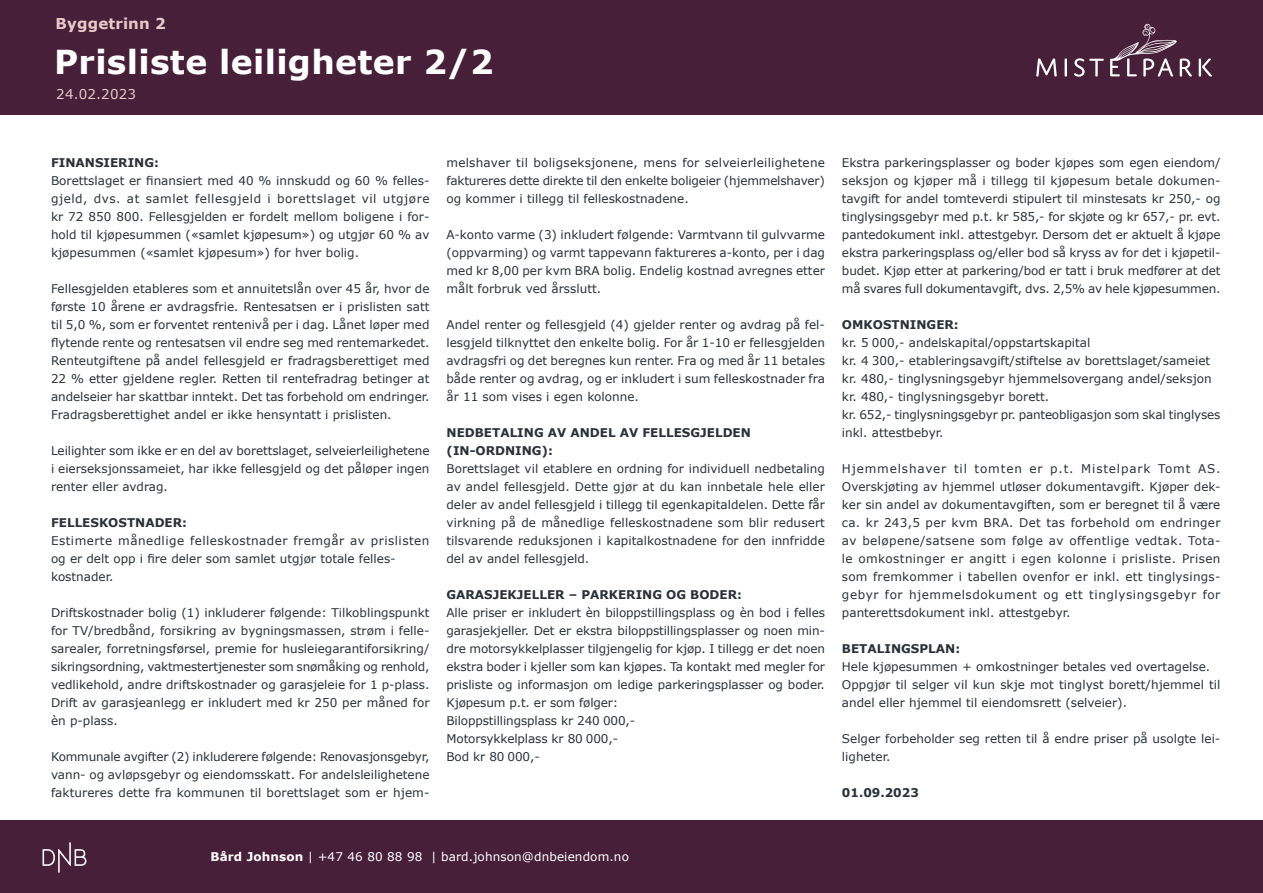
<style>
.page{position:relative;width:1263px;height:893px;background:#fff}
.page>*{position:absolute;margin:0;border:0;box-sizing:border-box;transform-origin:0 0}
.t1{font:700 33px "Verdana";letter-spacing:.01em;color:#fff}
.t2{font:700 15px "Verdana";letter-spacing:.01em;color:#e7c9c8}
.t3{font:13.5px "Verdana";letter-spacing:.01em;color:#e7c9c8}
.t4{font:12px/18px "Verdana";color:#293239;text-align:justify}
.t5{font:700 12px/18px "Verdana";color:#293239}
.t6{font:12px/18px "Verdana";letter-spacing:.035em;color:#293239}
.t7{font:12px "Verdana";letter-spacing:.01em;color:#fff}
.s1{font-weight:700}
</style>
<div class="page">
<div style="left:0;top:821px;width:1263px;height:72px;background:#471f39"></div>
<svg style="left:43px;top:842px;width:43px;height:31px"></svg>
<div style="left:0;top:0;width:1263px;height:115px;background:#471f39"></div>
<svg style="left:1036px;top:58px;width:21px;height:19px"></svg>
<svg style="left:1064px;top:59px;width:3px;height:18px"></svg>
<svg style="left:1074px;top:58px;width:30px;height:19px"></svg>
<svg style="left:1110px;top:23px;width:82px;height:54px"></svg>
<svg style="left:1199px;top:59px;width:13px;height:18px"></svg>
<p class="t2" style="left:56px;top:14px;width:112px">Byggetrinn 2</p>
<h1 class="t1" style="left:54px;top:40px;width:441px">Prisliste leiligheter 2/2</h1>
<p class="t3" style="left:56px;top:86px;width:81px">24.02.2023</p>
<p class="t5" style="left:51px;top:153px;width:109px">FINANSIERING:</p>
<p class="t4" style="left:51px;top:171px;width:380px">Borettslaget er finansiert med 40 % innskudd og 60 % felles&shy;gjeld, dvs. at samlet fellesgjeld i borettslaget vil utgjøre kr 72 850 800. Fellesgjelden er fordelt mellom boligene i for&shy;hold til kjøpesummen («samlet kjøpesum») og utgjør 60 % av kjøpesummen («samlet kjøpesum») for hver bolig.</p>
<p class="t4" style="left:51px;top:279px;width:380px">Fellesgjelden etableres som et annuitetslån over 45 år, hvor de første 10 årene er avdragsfrie. Rentesatsen er i prislisten satt til 5,0 %, som er forventet rentenivå per i dag. Lånet løper med flytende rente og rentesatsen vil endre seg med rentemarkedet.<br>Renteutgiftene på andel fellesgjeld er fradragsberettiget med 22 % etter gjeldene regler. Retten til rentefradrag betinger at andelseier har skattbar inntekt. Det tas forbehold om endringer.<br>Fradragsberettighet andel er ikke hensyntatt i prislisten.</p>
<p class="t4" style="left:51px;top:441px;width:380px">Leilighter som ikke er en del av borettslaget, selveierleilighetene i eierseksjonssameiet, har ikke fellesgjeld og det påløper ingen renter eller avdrag.</p>
<p class="t5" style="left:51px;top:513px;width:138px">FELLESKOSTNADER:</p>
<p class="t6" style="left:51px;top:531px;width:380px">Estimerte månedlige felleskostnader fremgår av prislisten og er delt opp i fire deler som samlet utgjør totale felles&shy;kostnader.</p>
<p class="t4" style="left:51px;top:603px;width:380px">Driftskostnader bolig (1) inkluderer følgende: Tilkoblingspunkt for TV/bredbånd, forsikring av bygningsmassen, strøm i felle&shy;sarealer, forretningsførsel, premie for husleiegarantiforsikring/ sikringsordning, vaktmestertjenester som snømåking og renhold, vedlikehold, andre driftskostnader og garasjeleie for 1 p-plass.<br>Drift av garasjeanlegg er inkludert med kr 250 per måned for èn p-plass.</p>
<p class="t4" style="left:51px;top:747px;width:380px">Kommunale avgifter (2) inkluderere følgende: Renovasjonsgebyr, vann- og avløpsgebyr og eiendomsskatt. For andelsleilighetene faktureres dette fra kommunen til borettslaget som er hjem-</p>
<p class="t4" style="left:446px;top:153px;width:380px">melshaver til boligseksjonene, mens for selveierleilighetene faktureres dette direkte til den enkelte boligeier (hjemmelshaver) og kommer i tillegg til felleskostnadene.</p>
<p class="t4" style="left:446px;top:225px;width:380px">A-konto varme (3) inkludert følgende: Varmtvann til gulvvarme (oppvarming) og varmt tappevann faktureres a-konto, per i dag med kr 8,00 per kvm BRA bolig. Endelig kostnad avregnes etter målt forbruk ved årsslutt.</p>
<p class="t4" style="left:446px;top:315px;width:380px">Andel renter og fellesgjeld (4) gjelder renter og avdrag på fel&shy;lesgjeld tilknyttet den enkelte bolig. For år 1-10 er fellesgjelden avdragsfri og det beregnes kun renter. Fra og med år 11 betales både renter og avdrag, og er inkludert i sum felleskostnader fra år 11 som vises i egen kolonne.</p>
<p class="t5" style="left:446px;top:423px;width:306px">NEDBETALING AV ANDEL AV FELLESGJELDEN (IN-ORDNING):</p>
<p class="t4" style="left:446px;top:459px;width:380px">Borettslaget vil etablere en ordning for individuell nedbetaling av andel fellesgjeld. Dette gjør at du kan innbetale hele eller deler av andel fellesgjeld i tillegg til egenkapitaldelen. Dette får virkning på de månedlige felleskostnadene som blir redusert tilsvarende reduksjonen i kapitalkostnadene for den innfridde del av andel fellesgjeld.</p>
<p class="t5" style="left:446px;top:585px;width:297px">GARASJEKJELLER – PARKERING OG BODER:</p>
<p class="t4" style="left:446px;top:603px;width:380px;text-align:left">Alle priser er inkludert èn biloppstillingsplass og èn bod i felles garasjekjeller. Det er ekstra biloppstillingsplasser og noen min&shy;dre motorsykkelplasser tilgjengelig for kjøp. I tillegg er det noen ekstra boder i kjeller som kan kjøpes. Ta kontakt med megler for prisliste og informasjon om ledige parkeringsplasser og boder.<br>Kjøpesum p.t. er som følger:<br>Biloppstillingsplass kr 240 000,-<br>Motorsykkelplass kr 80 000,-<br>Bod kr 80 000,-</p>
<p class="t4" style="left:842px;top:153px;width:380px">Ekstra parkeringsplasser og boder kjøpes som egen eiendom/ seksjon og kjøper må i tillegg til kjøpesum betale dokumen&shy;tavgift for andel tomteverdi stipulert til minstesats kr 250,- og tinglysingsgebyr med p.t. kr 585,- for skjøte og kr 657,- pr. evt. pantedokument inkl. attestgebyr. Dersom det er aktuelt å kjøpe ekstra parkeringsplass og/eller bod så kryss av for det i kjøpetil&shy;budet. Kjøp etter at parkering/bod er tatt i bruk medfører at det må svares full dokumentavgift, dvs. 2,5% av hele kjøpesummen.</p>
<p class="t5" style="left:842px;top:315px;width:118px">OMKOSTNINGER:</p>
<p class="t4" style="left:842px;top:333px;width:380px;text-align:left">kr. 5 000,- andelskapital/oppstartskapital<br>kr. 4 300,- etableringsavgift/stiftelse av borettslaget/sameiet kr. 480,- tinglysningsgebyr hjemmelsovergang andel/seksjon kr. 480,- tinglysningsgebyr borett.<br>kr. 652,- tinglysningsgebyr pr. panteobligasjon som skal tinglyses inkl. attestbebyr.</p>
<p class="t4" style="left:842px;top:459px;width:380px">Hjemmelshaver til tomten er p.t. Mistelpark Tomt AS.<br>Overskjøting av hjemmel utløser dokumentavgift. Kjøper dek&shy;ker sin andel av dokumentavgiften, som er beregnet til å være ca. kr 243,5 per kvm BRA. Det tas forbehold om endringer av beløpene/satsene som følge av offentlige vedtak. Tota&shy;le omkostninger er angitt i egen kolonne i prisliste. Prisen som fremkommer i tabellen ovenfor er inkl. ett tinglysings&shy;gebyr for hjemmelsdokument og ett tinglysingsgebyr for panterettsdokument inkl. attestgebyr.</p>
<p class="t5" style="left:842px;top:639px;width:120px">BETALINGSPLAN:</p>
<p class="t4" style="left:842px;top:657px;width:380px;text-align:left">Hele kjøpesummen + omkostninger betales ved overtagelse.<br>Oppgjør til selger vil kun skje mot tinglyst borett/hjemmel til andel eller hjemmel til eiendomsrett (selveier).</p>
<p class="t4" style="left:842px;top:729px;width:380px">Selger forbeholder seg retten til å endre priser på usolgte lei&shy;ligheter.</p>
<p class="t5" style="left:842px;top:783px;width:78px">01.09.2023</p>
<p class="t7" style="left:210px;top:849px;width:420px"><span class="s1">Bård Johnson</span> | +47 46 80 88 98 | bard.johnson@dnbeiendom.no</p>
</div>
